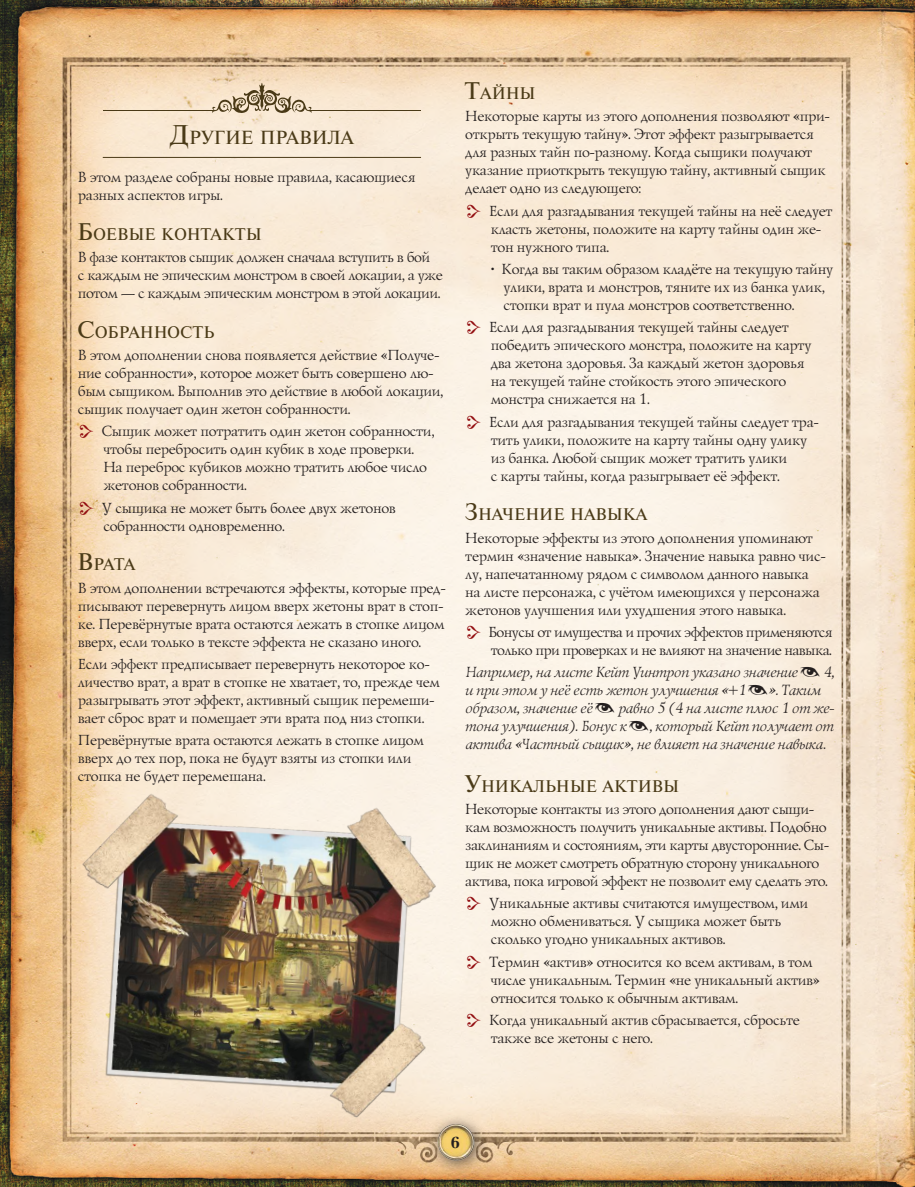
<style>
.page{position:relative;width:915px;height:1187px;background:#fff}
.page>*{position:absolute;margin:0;border:0;box-sizing:border-box;transform-origin:0 0}
.t1{font:18.9px "Newton C";color:#4a3a17}
.t2{font:16.8px "Newton C";color:#4a3a17}
.t3{font:700 16.5px "Baskerville Cyrillic";color:#241f1f}
.t4{font:300 15px/18px "Lazurski C";color:#241f1f}
.t5{font:italic 15px/18px "Lazurski C";letter-spacing:-.02em;color:#241f1f}
.t6{font:300 15px/18px "Lazurski C";letter-spacing:-.02em;color:#241f1f}
.s1{font-size:27px}
.s2{font-size:24px}
</style>
<div class="page">
<img style="left:0;top:0;width:914px;height:1186px">
<div style="left:427px;top:1113px;width:61px;height:62px;background:#241f1f;opacity:.75"></div>
<img style="left:435px;top:1121px;width:41px;height:41px">
<hr style="left:103px;top:157px;width:318px;height:1px;background:#4a3a17">
<svg style="left:211px;top:83px;width:101px;height:30px;background:#cebca1"></svg>
<hr style="left:103px;top:110px;width:110px;height:1px;background:#4a3a17">
<hr style="left:310px;top:110px;width:111px;height:1px;background:#4a3a17">
<img style="left:44px;top:778px;width:401px;height:359px">
<svg style="left:80px;top:425px;width:13px;height:13px"></svg>
<svg style="left:80px;top:501px;width:13px;height:13px"></svg>
<svg style="left:467px;top:204px;width:13px;height:14px"></svg>
<svg style="left:467px;top:321px;width:13px;height:13px"></svg>
<svg style="left:467px;top:415px;width:13px;height:13px"></svg>
<svg style="left:467px;top:625px;width:13px;height:14px"></svg>
<svg style="left:800px;top:666px;width:19px;height:11px"></svg>
<svg style="left:748px;top:684px;width:19px;height:11px"></svg>
<svg style="left:595px;top:702px;width:19px;height:11px"></svg>
<svg style="left:629px;top:720px;width:19px;height:11px"></svg>
<svg style="left:467px;top:897px;width:13px;height:13px"></svg>
<svg style="left:467px;top:955px;width:13px;height:13px"></svg>
<svg style="left:467px;top:1013px;width:13px;height:13px"></svg>
<p class="t1" style="left:170px;top:127px;width:185px"><span class="s1">Д</span>ругие правила</p>
<p class="t4" style="left:77px;top:167px;width:339px">В этом разделе собраны новые правила, касающиеся разных аспектов игры.</p>
<p class="t2" style="left:77px;top:225px;width:186px"><span class="s2">Б</span>оевые контакты</p>
<p class="t4" style="left:77px;top:247px;width:366px">В фазе контактов сыщик должен сначала вступить в бой<br>с каждым не эпическим монстром в своей локации, а уже потом — с каждым эпическим монстром в этой локации.</p>
<p class="t2" style="left:77px;top:323px;width:138px"><span class="s2">С</span>обранность</p>
<p class="t4" style="left:77px;top:345px;width:366px">В этом дополнении снова появляется действие «Получе&shy;ние собранности», которое может быть совершено лю&shy;бым сыщиком. Выполнив это действие в любой локации, сыщик получает один жетон собранности.</p>
<p class="t4" style="left:101px;top:422px;width:334px">Сыщик может потратить один жетон собранности, чтобы перебросить один кубик в ходе проверки.<br>На переброс кубиков можно тратить любое число жетонов собранности.</p>
<p class="t4" style="left:101px;top:498px;width:295px">У сыщика не может быть более двух жетонов собранности одновременно.</p>
<p class="t2" style="left:77px;top:555px;width:59px"><span class="s2">В</span> рата</p>
<p class="t4" style="left:77px;top:578px;width:369px">В этом дополнении встречаются эффекты, которые пред&shy;писывают перевернуть лицом вверх жетоны врат в стоп&shy;ке. Перевёрнутые врата остаются лежать в стопке лицом вверх, если только в тексте эффекта не сказано иного.</p>
<p class="t4" style="left:77px;top:654px;width:363px">Если эффект предписывает перевернуть некоторое ко&shy;личество врат, а врат в стопке не хватает, то, прежде чем разыгрывать этот эффект, активный сыщик перемеши&shy;вает сброс врат и помещает эти врата под низ стопки.</p>
<p class="t4" style="left:77px;top:730px;width:347px">Перевёрнутые врата остаются лежать в стопке лицом вверх до тех пор, пока не будут взяты из стопки или стопка не будет перемешана.</p>
<p class="t2" style="left:464px;top:84px;width:73px"><span class="s2">Т</span>айны</p>
<p class="t4" style="left:464px;top:107px;width:366px">Некоторые карты из этого дополнения позволяют «при&shy;открыть текущую тайну». Этот эффект разыгрывается для разных тайн по-разному. Когда сыщики получают указание приоткрыть текущую тайну, активный сыщик делает одно из следующего:</p>
<p class="t4" style="left:488px;top:201px;width:344px">Если для разгадывания текущей тайны на неё следует класть жетоны, положите на карту тайны один же&shy;тон нужного типа.</p>
<p class="t4" style="left:502px;top:259px;width:330px;text-indent:-13px">• Когда вы таким образом кладёте на текущую тайну улики, врата и монстров, тяните их из банка улик, стопки врат и пула монстров соответственно.</p>
<p class="t4" style="left:488px;top:318px;width:323px">Если для разгадывания текущей тайны следует победить эпического монстра, положите на карту два жетона здоровья. За каждый жетон здоровья на текущей тайне стойкость этого эпического монстра снижается на 1.</p>
<p class="t4" style="left:488px;top:412px;width:331px">Если для разгадывания текущей тайны следует тра&shy;тить улики, положите на карту тайны одну улику из банка. Любой сыщик может тратить улики<br>с карты тайны, когда разыгрывает её эффект.</p>
<p class="t2" style="left:464px;top:505px;width:184px"><span class="s2">З</span>начение навыкa</p>
<p class="t4" style="left:464px;top:528px;width:362px">Некоторые эффекты из этого дополнения упоминают термин «значение навыка». Значение навыка равно чис&shy;лу, напечатанному рядом с символом данного навыка на листе персонажа, с учётом имеющихся у персонажа жетонов улучшения или ухудшения этого навыка.</p>
<p class="t6" style="left:487px;top:622px;width:345px">Бонусы от имущества и прочих эффектов применяются только при проверках и не влияют на значение навыка.</p>
<p class="t5" style="left:464px;top:663px;width:334px">Например, на листе Кейт Уинтроп указано значение</p>
<p class="t5" style="left:822px;top:663px;width:13px">4,</p>
<p class="t5" style="left:464px;top:681px;width:282px">и при этом у неё есть жетон улучшения «+1</p>
<p class="t5" style="left:767px;top:681px;width:54px">». Таким</p>
<p class="t5" style="left:464px;top:699px;width:129px">образом, значение её</p>
<p class="t5" style="left:464px;top:699px;width:371px;text-indent:153px">равно 5 (4 на листе плюс 1 от же&shy;тона улучшения). Бонус к</p>
<p class="t5" style="left:464px;top:717px;width:370px;text-indent:184px">, который Кейт получает от актива «Частный сыщик», не влияет на значение навыка.</p>
<p class="t2" style="left:464px;top:776px;width:216px"><span class="s2">У</span>никальные активы</p>
<p class="t4" style="left:464px;top:799px;width:365px">Некоторые контакты из этого дополнения дают сыщи&shy;кам возможность получить уникальные активы. Подобно заклинаниям и состояниям, эти карты двусторонние. Сы&shy;щик не может смотреть обратную сторону уникального актива, пока игровой эффект не позволит ему сделать это.</p>
<p class="t4" style="left:488px;top:893px;width:320px">Уникальные активы считаются имуществом, ими можно обмениваться. У сыщика может быть сколько угодно уникальных активов.</p>
<p class="t4" style="left:488px;top:951px;width:332px">Термин «актив» относится ко всем активам, в том числе уникальным. Термин «не уникальный актив» относится только к обычным активам.</p>
<p class="t4" style="left:488px;top:1010px;width:312px">Когда уникальный актив сбрасывается, сбросьте также все жетоны с него.</p>
<p class="t3" style="left:451px;top:1132px;width:11px">6</p>
</div>
